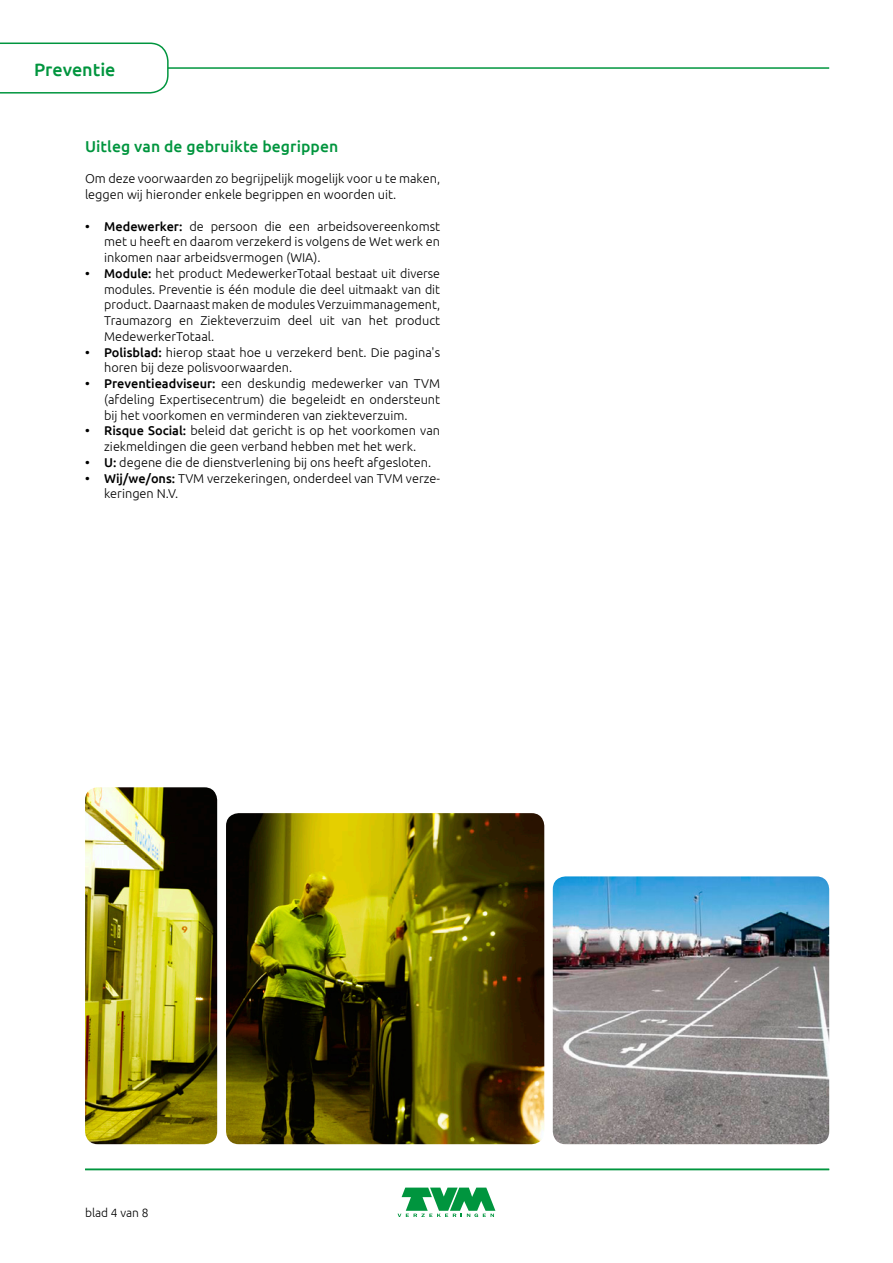
<style>
.page{position:relative;width:893px;height:1263px;background:#fff}
.page>*{position:absolute;margin:0;border:0;box-sizing:border-box;transform-origin:0 0}
.t1{font:500 18px "Ubuntu";color:#00953e}
.Bodykop_gr_10_5pt{font:500 15.75px "Ubuntu";letter-spacing:.005em;color:#00953e}
.Body{font:300 12.75px/15.8px "Ubuntu";color:#000}
.t2{font:300 12px "Ubuntu";color:#000}
.s1{font-weight:500}
</style>
<div class="page">
<img style="left:553px;top:876px;width:276px;height:268px">
<img style="left:85px;top:787px;width:459px;height:357px">
<svg style="left:398px;top:1187px;width:97px;height:30px"></svg>
<hr style="left:85px;top:67px;width:744px;height:2px;background:#00953e">
<svg style="left:0;top:42px;width:169px;height:52px"></svg>
<hr style="left:85px;top:1169px;width:744px;height:1px;background:#00953e">
<h1 class="t1" style="left:34px;top:58px;width:83px">Preventie</h1>
<p class="Bodykop_gr_10_5pt" style="left:85px;top:136px;width:255px">Uitleg van de gebruikte begrippen</p>
<p class="Body" style="left:85px;top:171px;width:357px">Om deze voorwaarden zo begrijpelijk mogelijk voor u te maken, leggen wij hieronder enkele begrippen en woorden uit.</p>
<p class="Body" style="left:104px;top:218px;width:337px;text-align:justify;text-indent:-19px"><span class="s1">• Medewerker:</span> de persoon die een arbeidsovereenkomst met u heeft en daarom verzekerd is volgens de Wet werk en inkomen naar arbeidsvermogen (WIA).</p>
<p class="Body" style="left:104px;top:265px;width:337px;text-align:justify;text-indent:-19px"><span class="s1">• Module:</span> het product MedewerkerTotaal bestaat uit diverse modules. Preventie is één module die deel uitmaakt van dit product. Daarnaast maken de modules Verzuimmanagement, Traumazorg en Ziekteverzuim deel uit van het product MedewerkerTotaal.</p>
<p class="Body" style="left:104px;top:344px;width:337px;text-indent:-19px"><span class="s1">• Polisblad:</span> hierop staat hoe u verzekerd bent. Die pagina's horen bij deze polisvoorwaarden.</p>
<p class="Body" style="left:104px;top:375px;width:337px;text-align:justify;text-indent:-19px"><span class="s1">• Preventieadviseur:</span> een deskundig medewerker van TVM (afdeling Expertisecentrum) die begeleidt en ondersteunt bij het voorkomen en verminderen van ziekteverzuim.</p>
<p class="Body" style="left:85px;top:423px;width:357px;text-align:center"><span class="s1">• Risque Social:</span> beleid dat gericht is op het voorkomen van ziekmeldingen die geen verband hebben met het werk.</p>
<p class="Body" style="left:85px;top:454px;width:348px"><span class="s1">• U:</span> degene die de dienstverlening bij ons heeft afgesloten.</p>
<p class="Body" style="left:104px;top:470px;width:337px;text-indent:-19px"><span class="s1">• Wij/we/ons:</span> TVM verzekeringen, onderdeel van TVM verze&shy;keringen N.V.</p>
<p class="t2" style="left:85px;top:1205px;width:65px">blad 4 van 8</p>
</div>
